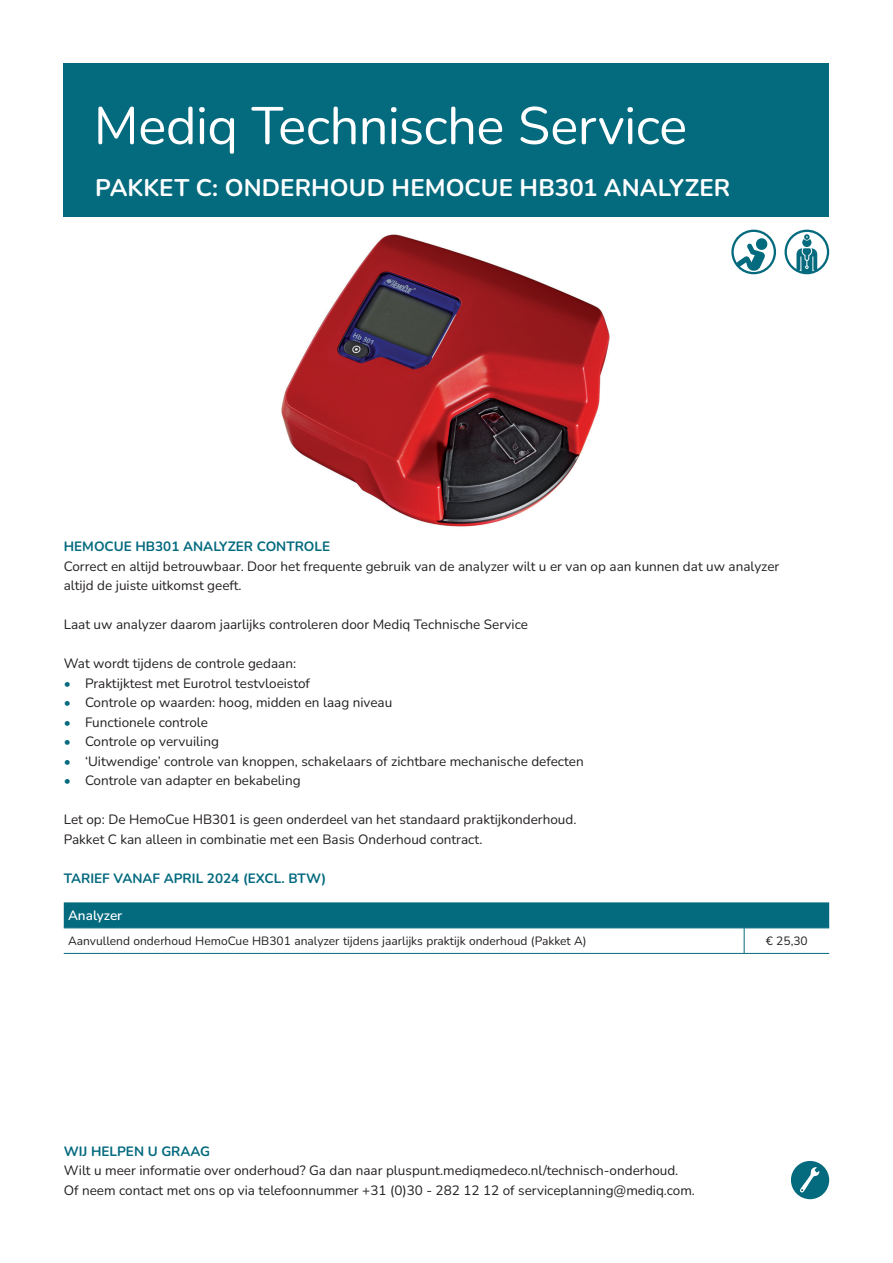
<style>
.page{position:relative;width:893px;height:1263px;background:#fff}
.page>*{position:absolute;margin:0;border:0;box-sizing:border-box;transform-origin:0 0}
.t1{font:52.5px "Nunito";letter-spacing:-.01em;color:#fff}
.t2{font:700 24px "Nunito";letter-spacing:.005em;color:#fff}
.t3{font:13.5px/19.5px "Nunito";color:#231f20}
.t4{font:700 13.5px "Nunito";color:#046a7e}
.t5{font:600 13.5px "Nunito";color:#fff}
.t6{font:12px "Nunito";color:#231f20}
.s1{color:#046a7e}
</style>
<div class="page">
<img style="left:281px;top:234px;width:329px;height:293px">
<div style="left:64px;top:64px;width:765px;height:153px;background:#046a7e"></div>
<div style="left:791px;top:1161px;width:38px;height:38px;background:#046a7e;border-radius:50%"></div>
<svg style="left:800px;top:1167px;width:19px;height:25px"></svg>
<hr style="left:64px;top:953px;width:170px;height:1px;background:#046a7e">
<hr style="left:234px;top:953px;width:170px;height:1px;background:#046a7e">
<hr style="left:404px;top:953px;width:340px;height:1px;background:#046a7e">
<svg style="left:64px;top:902px;width:765px;height:51px"></svg>
<hr style="left:744px;top:953px;width:85px;height:1px;background:#046a7e">
<hr style="left:64px;top:928px;width:170px;height:1px;background:#046a7e">
<hr style="left:234px;top:928px;width:170px;height:1px;background:#046a7e">
<hr style="left:404px;top:928px;width:340px;height:1px;background:#046a7e">
<hr style="left:744px;top:928px;width:85px;height:1px;background:#046a7e">
<svg style="left:732px;top:231px;width:43px;height:42px"></svg>
<div style="left:731px;top:230px;width:45px;height:44px;border:2px solid #046a7e;border-radius:50%"></div>
<svg style="left:736px;top:237px;width:32px;height:35px"></svg>
<svg style="left:786px;top:231px;width:42px;height:42px"></svg>
<div style="left:784px;top:230px;width:45px;height:44px;border:2px solid #046a7e;border-radius:50%"></div>
<svg style="left:796px;top:234px;width:21px;height:39px"></svg>
<h1 class="t1" style="left:94px;top:89px;width:595px">Mediq Technische Service</h1>
<h2 class="t2" style="left:95px;top:171px;width:636px">PAKKET C: ONDERHOUD HEMOCUE HB301 ANALYZER</h2>
<p class="t4" style="left:64px;top:537px;width:268px">HEMOCUE HB301 ANALYZER CONTROLE</p>
<p class="t3" style="left:64px;top:556px;width:717px">Correct en altijd betrouwbaar. Door het frequente gebruik van de analyzer wilt u er van op aan kunnen dat uw analyzer altijd de juiste uitkomst geeft.</p>
<p class="t3" style="left:64px;top:614px;width:466px">Laat uw analyzer daarom jaarlijks controleren door Mediq Technische Service</p>
<p class="t3" style="left:64px;top:653px;width:234px">Wat wordt tijdens de controle gedaan:</p>
<p class="t3" style="left:64px;top:673px;width:248px"><span class="s1">•</span> Praktijktest met Eurotrol testvloeistof</p>
<p class="t3" style="left:64px;top:692px;width:330px"><span class="s1">•</span> Controle op waarden: hoog, midden en laag niveau</p>
<p class="t3" style="left:64px;top:712px;width:146px"><span class="s1">•</span> Functionele controle</p>
<p class="t3" style="left:64px;top:731px;width:157px"><span class="s1">•</span> Controle op vervuiling</p>
<p class="t3" style="left:64px;top:751px;width:521px"><span class="s1">•</span> ‘Uitwendige’ controle van knoppen, schakelaars of zichtbare mechanische defecten</p>
<p class="t3" style="left:64px;top:770px;width:238px"><span class="s1">•</span> Controle van adapter en bekabeling</p>
<p class="t3" style="left:64px;top:809px;width:514px">Let op: De HemoCue HB301 is geen onderdeel van het standaard praktijkonderhoud.<br>Pakket C kan alleen in combinatie met een Basis Onderhoud contract.</p>
<p class="t4" style="left:64px;top:869px;width:264px">TARIEF VANAF APRIL 2024 (EXCL. BTW)</p>
<p class="t5" style="left:68px;top:906px;width:56px">Analyzer</p>
<p class="t6" style="left:68px;top:932px;width:520px">Aanvullend onderhoud HemoCue HB301 analyzer tijdens jaarlijks praktijk onderhoud (Pakket A)</p>
<p class="t6" style="left:766px;top:932px;width:44px">€ 25,30</p>
<p class="t4" style="left:64px;top:1142px;width:148px">WIJ HELPEN U GRAAG</p>
<p class="t3" style="left:64px;top:1160px;width:633px">Wilt u meer informatie over onderhoud? Ga dan naar pluspunt.mediqmedeco.nl/technisch-onderhoud.<br>Of neem contact met ons op via telefoonnummer +31 (0)30 - 282 12 12 of serviceplanning@mediq.com.</p>
</div>
